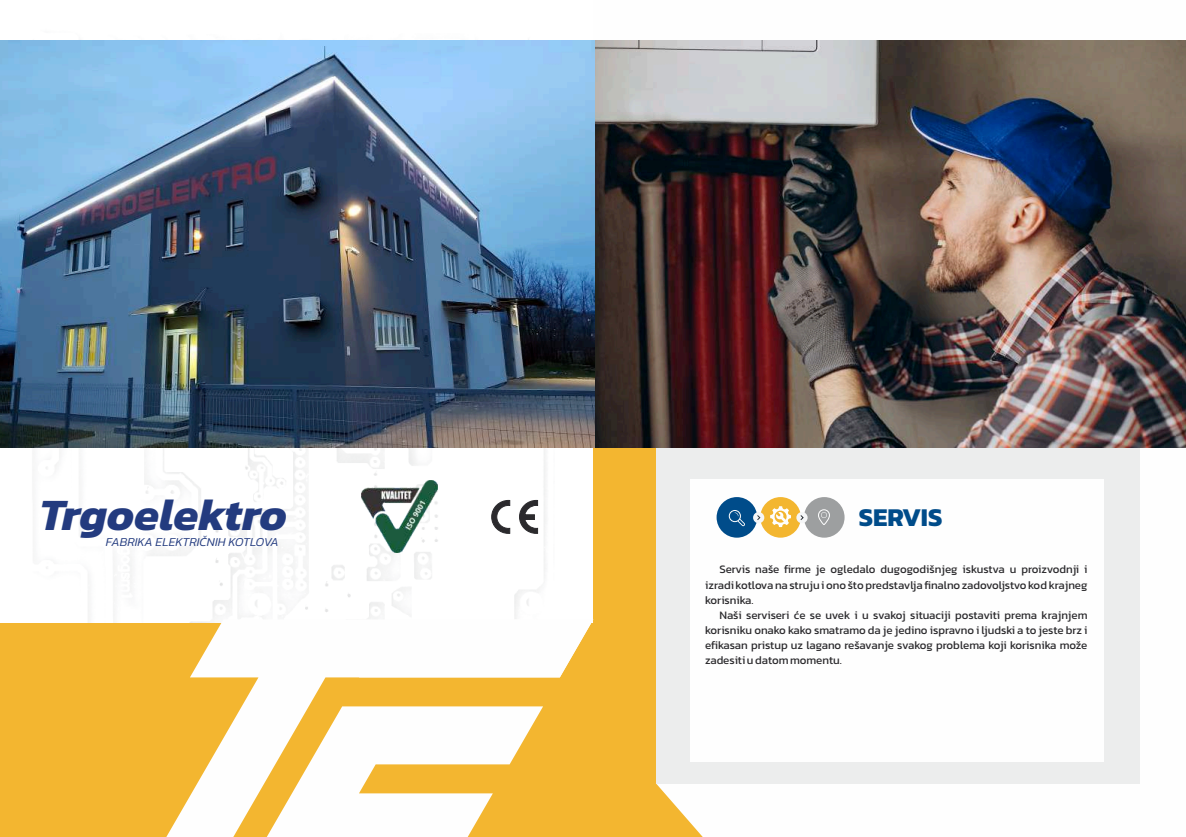
<style>
.page{position:relative;width:1186px;height:837px;background:#fff}
.page>*{position:absolute;margin:0;border:0;box-sizing:border-box;transform-origin:0 0}
.t1{font:italic 700 45.2px "Kanit";color:#233b7f}
.t2{font:700 25.9px "Kanit";color:#004c8a}
.t3{font:italic 300 12.2px "Kanit";color:#233b7f}
.t4{font:11.5px/15.1px "Kanit";color:#2b2a2d;text-align:justify}
</style>
<div class="page">
<img style="left:0;top:40px;width:593px;height:583px">
<div style="left:0;top:623px;width:593px;height:214px;background:#f3b630"></div>
<div style="left:593px;top:355px;width:592px;height:482px;background:#f3b630"></div>
<div style="left:656px;top:447px;width:529px;height:390px;background:#fefefe"></div>
<div style="left:655px;top:60px;width:484px;height:723px;background:#eceded"></div>
<div style="left:690px;top:479px;width:413px;height:282px;background:#fefefe"></div>
<img style="left:594px;top:41px;width:591px;height:406px">
<img style="left:0;top:41px;width:594px;height:406px">
<svg style="left:158px;top:619px;width:402px;height:218px;fill:#fefefe"></svg>
<div style="left:359px;top:619px;width:234px;height:58px;background:#fefefe"></div>
<img style="left:361px;top:481px;width:77px;height:72px">
<svg style="left:491px;top:500px;width:47px;height:34px"></svg>
<div style="left:716px;top:497px;width:41px;height:40px;background:#004c8a;border-radius:50%"></div>
<div style="left:760px;top:497px;width:40px;height:40px;background:#f3b630;border-radius:50%"></div>
<div style="left:803px;top:497px;width:41px;height:40px;background:#9d9fa0;border-radius:50%"></div>
<div style="left:753px;top:512px;width:11px;height:11px;background:#f5f6f7;border-radius:50%"></div>
<div style="left:796px;top:512px;width:11px;height:11px;background:#f5f6f7;border-radius:50%"></div>
<svg style="left:728px;top:510px;width:16px;height:16px"></svg>
<svg style="left:818px;top:509px;width:11px;height:16px"></svg>
<svg style="left:757px;top:515px;width:3px;height:5px"></svg>
<svg style="left:800px;top:515px;width:4px;height:5px"></svg>
<svg style="left:770px;top:506px;width:21px;height:21px"></svg>
<h1 class="t1" style="left:39px;top:480px;width:249px">Trgoelektro</h1>
<h2 class="t2" style="left:858px;top:497px;width:85px">SERVIS</h2>
<p class="t3" style="left:106px;top:532px;width:174px">FABRIKA ELEKTRIČNIH KOTLOVA</p>
<p class="t4" style="left:705px;top:562px;width:384px;text-indent:14px">Servis naše firme je ogledalo dugogodišnjeg iskustva u proizvodnji i izradi kotlova na struju i ono što predstavlja finalno zadovoljstvo kod krajneg korisnika.</p>
<p class="t4" style="left:705px;top:607px;width:384px;text-indent:14px">Naši serviseri će se uvek i u svakoj situaciji postaviti prema krajnjem korisniku onako kako smatramo da je jedino ispravno i ljudski a to jeste brz i efikasan pristup uz lagano rešavanje svakog problema koji korisnika može zadesiti u datom momentu.</p>
</div>
